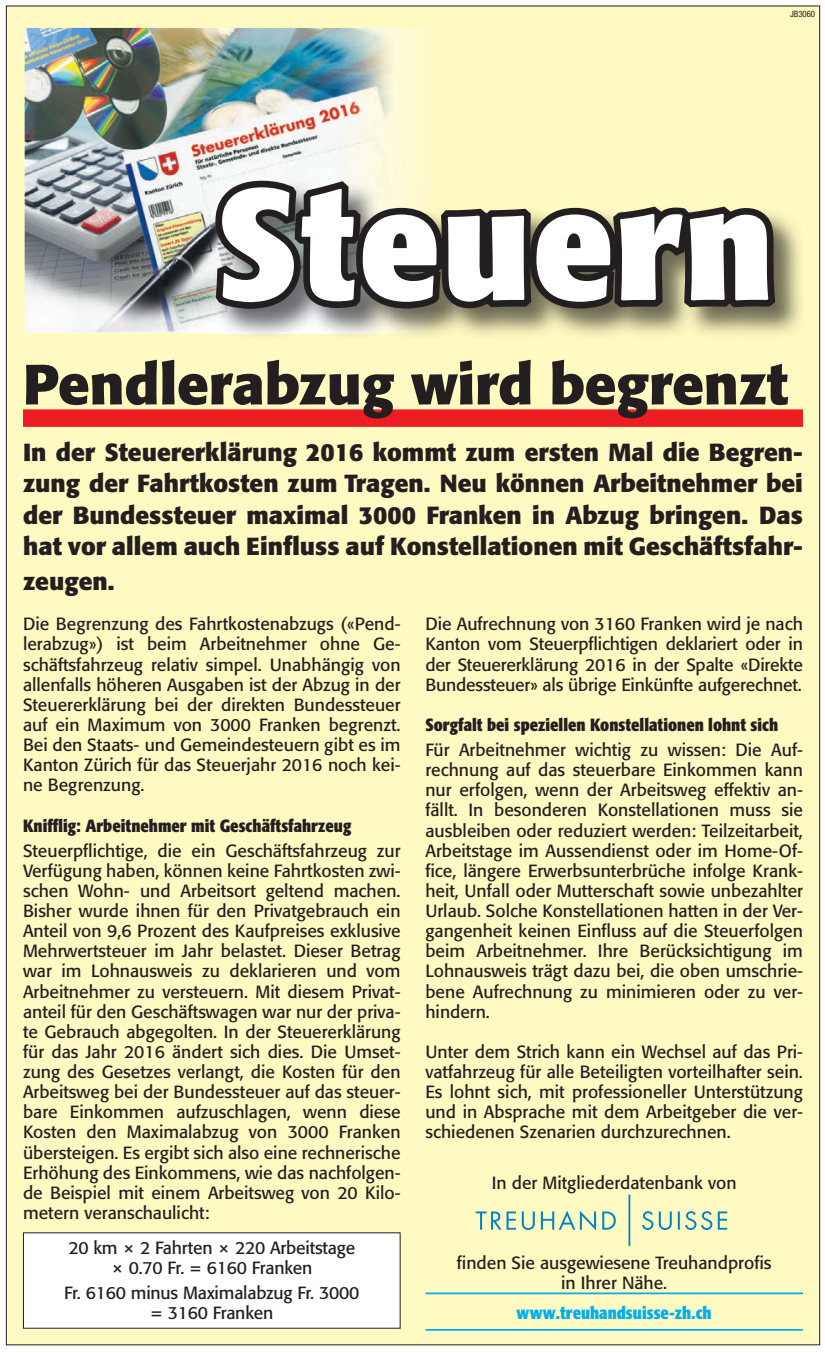
<style>
.page{position:relative;width:825px;height:1353px;background:#fff}
.page>*{position:absolute;margin:0;border:0;box-sizing:border-box;transform-origin:0 0}
.t1{font:700 condensed 156.1px "Formata Std";letter-spacing:.01em;color:#fff;scale:1.09 1}
.t2{font:700 56px "Formata Std";color:#231f20}
.t3{font:700 24.5px/31.5px "Formata Std";color:#231f20;text-align:justify}
.t4{font:17.5px/20.1px "Formata Std";color:#231f20;text-align:justify}
.t5{font:700 condensed 17.5px "Formata Std";color:#231f20}
.t6{font:700 condensed 17.5px "Formata Std";color:#00aeef}
.t7{font:condensed 8.75px "Helvetica Neue LT Std";color:#231f20}
</style>
<div class="page">
<div style="left:6px;top:6px;width:813px;height:1339px;background:#fffac1"></div>
<img style="left:25px;top:28px;width:400px;height:305px">
<div style="left:23px;top:1233px;width:377px;height:95px;background:#fff"></div>
<div style="left:23px;top:409px;width:779px;height:18px;background:#ee1d23"></div>
<hr style="left:425px;top:1292px;width:377px;height:2px;background:#00aeef">
<hr style="left:425px;top:1329px;width:377px;height:1px;background:#00aeef">
<svg style="left:475px;top:1211px;width:59px;height:19px"></svg>
<svg style="left:540px;top:1210px;width:56px;height:20px"></svg>
<svg style="left:602px;top:1211px;width:13px;height:18px"></svg>
<svg style="left:642px;top:1211px;width:85px;height:19px"></svg>
<hr style="left:628px;top:1194px;width:2px;height:52px;background:#0081c8">
<img style="left:214px;top:218px;width:587px;height:118px">
<img style="left:214px;top:325px;width:236px;height:8px">
<svg style="left:209px;top:174px;width:572px;height:151px"></svg>
<p class="t7" style="left:789px;top:11px;width:27px">JB3060</p>
<h1 class="t1" style="left:217px;top:189px;width:512px">Steuern</h1>
<h2 class="t2" style="left:23px;top:365px;width:766px">Pendlerabzug wird begrenzt</h2>
<p class="t3" style="left:23px;top:439px;width:781px">In der Steuererklärung 2016 kommt zum ersten Mal die Begren&shy;zung der Fahrtkosten zum Tragen. Neu können Arbeitnehmer bei der Bundessteuer maximal 3000 Franken in Abzug bringen. Das hat vor allem auch Einfluss auf Konstellationen mit Geschäftsfahr-</p>
<h3 class="t3" style="left:23px;top:569px;width:93px">zeugen.</h3>
<p class="t4" style="left:23px;top:616px;width:379px">Die Begrenzung des Fahrtkostenabzugs («Pend&shy;lerabzug») ist beim Arbeitnehmer ohne Ge&shy;schäftsfahrzeug relativ simpel. Unabhängig von allenfalls höheren Ausgaben ist der Abzug in der Steuererklärung bei der direkten Bundessteuer auf ein Maximum von 3000 Franken begrenzt.<br>Bei den Staats- und Gemeindesteuern gibt es im Kanton Zürich für das Steuerjahr 2016 noch kei&shy;ne Begrenzung.</p>
<p class="t5" style="left:23px;top:819px;width:330px">Knifflig: Arbeitnehmer mit Geschäftsfahrzeug</p>
<p class="t4" style="left:23px;top:842px;width:379px">Steuerpflichtige, die ein Geschäftsfahrzeug zur Verfügung haben, können keine Fahrtkosten zwi&shy;schen Wohn- und Arbeitsort geltend machen.<br>Bisher wurde ihnen für den Privatgebrauch ein Anteil von 9,6 Prozent des Kaufpreises exklusive Mehrwertsteuer im Jahr belastet. Dieser Betrag war im Lohnausweis zu deklarieren und vom Arbeitnehmer zu versteuern. Mit diesem Privat&shy;anteil für den Geschäftswagen war nur der priva&shy;te Gebrauch abgegolten. In der Steuererklärung für das Jahr 2016 ändert sich dies. Die Umset&shy;zung des Gesetzes verlangt, die Kosten für den Arbeitsweg bei der Bundessteuer auf das steuer&shy;bare Einkommen aufzuschlagen, wenn diese Kosten den Maximalabzug von 3000 Franken übersteigen. Es ergibt sich also eine rechnerische Erhöhung des Einkommens, wie das nachfolgen&shy;de Beispiel mit einem Arbeitsweg von 20 Kilo&shy;metern veranschaulicht:</p>
<p class="t4" style="left:68px;top:1240px;width:288px;text-align:center">20 km × 2 Fahrten × 220 Arbeitstage × 0.70 Fr. = 6160 Franken</p>
<p class="t4" style="left:64px;top:1285px;width:297px;text-align:center">Fr. 6160 minus Maximalabzug Fr. 3000 = 3160 Franken</p>
<p class="t4" style="left:425px;top:616px;width:379px">Die Aufrechnung von 3160 Franken wird je nach Kanton vom Steuerpflichtigen deklariert oder in der Steuererklärung 2016 in der Spalte «Direkte Bundessteuer» als übrige Einkünfte aufgerechnet.</p>
<p class="t5" style="left:425px;top:718px;width:354px">Sorgfalt bei speziellen Konstellationen lohnt sich</p>
<p class="t4" style="left:425px;top:742px;width:379px">Für Arbeitnehmer wichtig zu wissen: Die Auf&shy;rechnung auf das steuerbare Einkommen kann nur erfolgen, wenn der Arbeitsweg effektiv an&shy;fällt. In besonderen Konstellationen muss sie ausbleiben oder reduziert werden: Teilzeitarbeit, Arbeitstage im Aussendienst oder im Home-Of&shy;fice, längere Erwerbsunterbrüche infolge Krank&shy;heit, Unfall oder Mutterschaft sowie unbezahlter Urlaub. Solche Konstellationen hatten in der Ver&shy;gangenheit keinen Einfluss auf die Steuerfolgen beim Arbeitnehmer. Ihre Berücksichtigung im Lohnausweis trägt dazu bei, die oben umschrie&shy;bene Aufrechnung zu minimieren oder zu ver&shy;hindern.</p>
<p class="t4" style="left:425px;top:1044px;width:379px">Unter dem Strich kann ein Wechsel auf das Pri&shy;vatfahrzeug für alle Beteiligten vorteilhafter sein.<br>Es lohnt sich, mit professioneller Unterstützung und in Absprache mit dem Arbeitgeber die ver&shy;schiedenen Szenarien durchzurechnen.</p>
<p class="t4" style="left:491px;top:1174px;width:246px">In der Mitgliederdatenbank von</p>
<p class="t4" style="left:457px;top:1254px;width:316px;text-align:center">finden Sie ausgewiesene Treuhandprofis in Ihrer Nähe.</p>
<p class="t6" style="left:516px;top:1306px;width:196px">www.treuhandsuisse-zh.ch</p>
</div>
